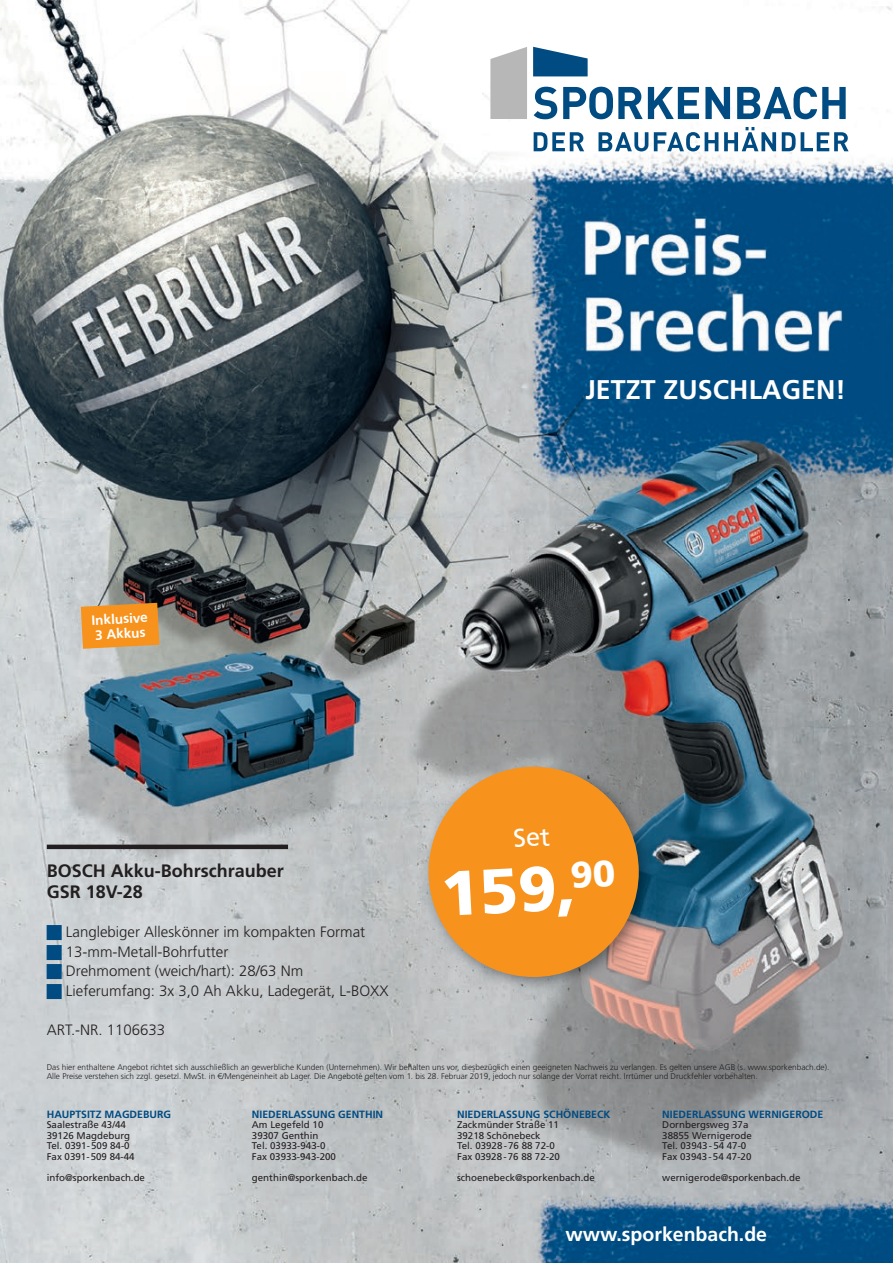
<style>
.page{position:relative;width:893px;height:1263px;background:#fff}
.page>*{position:absolute;margin:0;border:0;box-sizing:border-box;transform-origin:0 0}
.t1{font:900 63px "Frutiger LT Std";color:#fff}
.t2{font:700 27px "Frutiger LT Std";letter-spacing:.005em;color:#fff}
.t3{font:700 19.5px "Frutiger LT Std";color:#fff}
.t4{font:700 18px/21.6px "Frutiger LT Std";color:#231f20}
.t5{font:300 15px/19.5px "Frutiger LT Std";color:#231f20}
.t6{font:700 13.5px/14.9px "Frutiger LT Std";color:#fff}
.t7{font:700 10.5px "Frutiger LT Std";color:#004b82}
.t8{font:9.75px/10.5px "Frutiger LT Std";color:#231f20}
.t9{font:300 8.25px/9.9px "Frutiger LT Std";color:#231f20}
</style>
<div class="page">
<img style="left:0;top:0;width:893px;height:1263px">
<img style="left:420px;top:758px;width:236px;height:236px">
<div style="left:428px;top:767px;width:211px;height:210px;background:#f7931d;border-radius:50%"></div>
<svg style="left:81px;top:603px;width:78px;height:46px"></svg>
<hr style="left:47px;top:845px;width:241px;height:4px;background:#231f20">
<svg style="left:534px;top:87px;width:23px;height:32px"></svg>
<svg style="left:563px;top:87px;width:136px;height:32px"></svg>
<svg style="left:705px;top:87px;width:25px;height:32px"></svg>
<svg style="left:737px;top:87px;width:109px;height:32px"></svg>
<svg style="left:490px;top:47px;width:37px;height:72px"></svg>
<svg style="left:533px;top:47px;width:55px;height:29px"></svg>
<svg style="left:534px;top:132px;width:50px;height:19px"></svg>
<svg style="left:598px;top:132px;width:50px;height:19px"></svg>
<svg style="left:654px;top:132px;width:64px;height:19px"></svg>
<svg style="left:724px;top:127px;width:52px;height:24px"></svg>
<svg style="left:782px;top:132px;width:67px;height:19px"></svg>
<svg style="left:47px;top:925px;width:15px;height:74px"></svg>
<h3 class="t6" style="left:91px;top:613px;width:58px;rotate:-3deg">Inklusive<br>3 Akkus</h3>
<h2 class="t2" style="left:585px;top:374px;width:262px">JETZT ZUSCHLAGEN!</h2>
<h3 class="t4" style="left:47px;top:860px;width:239px">BOSCH Akku-Bohrschrauber<br>GSR 18V-28</h3>
<h3 class="t5" style="left:66px;top:923px;width:324px">Langlebiger Alleskönner im kompakten Format 13-mm-Metall-Bohrfutter<br>Drehmoment (weich/hart): 28/63 Nm Lieferumfang: 3x 3,0 Ah Akku, Ladegerät, L-BOXX</h3>
<h3 class="t5" style="left:47px;top:1020px;width:120px">ART.-NR. 1106633</h3>
<h1 class="t1" style="left:439px;top:856px;width:177px;rotate:-3deg">159,<sup>90</sup></h1>
<p class="t9" style="left:47px;top:1062px;width:784px">Das hier enthaltene Angebot richtet sich ausschließlich an gewerbliche Kunden (Unternehmen). Wir behalten uns vor, diesbezüglich einen geeigneten Nachweis zu verlangen. Es gelten unsere AGB (s. www.sporkenbach.de).<br>Alle Preise verstehen sich zzgl. gesetzl. MwSt. in €/Mengeneinheit ab Lager. Die Angebote gelten vom 1. bis 28. Februar 2019, jedoch nur solange der Vorrat reicht. Irrtümer und Druckfehler vorbehalten.</p>
<p class="t7" style="left:47px;top:1108px;width:126px">HAUPTSITZ MAGDEBURG</p>
<p class="t8" style="left:47px;top:1120px;width:89px">Saalestraße 43/44<br>39126 Magdeburg<br>Tel. 0391- 509 84-0<br>Fax 0391- 509 84-44</p>
<p class="t8" style="left:47px;top:1172px;width:100px">info@sporkenbach.de</p>
<p class="t7" style="left:252px;top:1108px;width:133px">NIEDERLASSUNG GENTHIN</p>
<p class="t8" style="left:252px;top:1120px;width:86px">Am Legefeld 10<br>39307 Genthin<br>Tel. 03933-943-0<br>Fax 03933-943-200</p>
<p class="t8" style="left:252px;top:1172px;width:117px">genthin@sporkenbach.de</p>
<p class="t7" style="left:457px;top:1108px;width:155px">NIEDERLASSUNG SCHÖNEBECK</p>
<p class="t8" style="left:457px;top:1120px;width:104px">Zackmünder Straße 11<br>39218 Schönebeck<br>Tel. 03928 - 76 88 72-0<br>Fax 03928 - 76 88 72-20</p>
<p class="t8" style="left:457px;top:1172px;width:139px">schoenebeck@sporkenbach.de</p>
<p class="t7" style="left:662px;top:1108px;width:163px">NIEDERLASSUNG WERNIGERODE</p>
<p class="t8" style="left:662px;top:1120px;width:91px">Dornbergsweg 37a<br>38855 Wernigerode<br>Tel. 03943 - 54 47-0<br>Fax 03943 - 54 47-20</p>
<p class="t8" style="left:662px;top:1172px;width:140px">wernigerode@sporkenbach.de</p>
<h3 class="t3" style="left:566px;top:1223px;width:203px">www.sporkenbach.de</h3>
</div>
